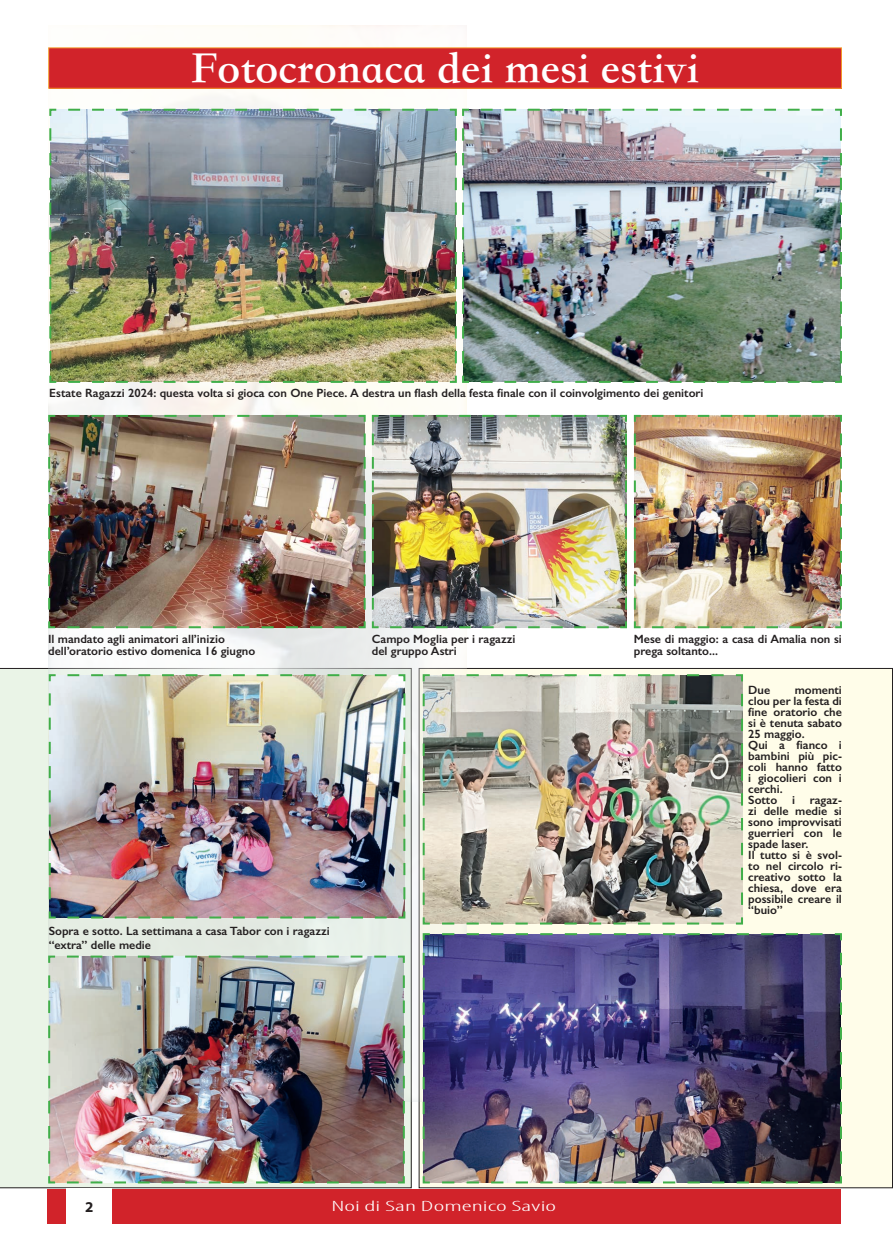
<style>
.page{position:relative;width:893px;height:1248px;background:#fff}
.page>*{position:absolute;margin:0;border:0;box-sizing:border-box;transform-origin:0 0}
.t1{font:46px "ST Songti TC Bold";color:#fff}
.t2{font:300 condensed 15px "Myriad Pro";color:#fff;scale:2 1}
.t3{font:700 15px "Myriad Pro";color:#231f20}
.garamond{font:600 12px/11px "Gill Sans";color:#231f20;text-align:justify}
</style>
<div class="page">
<div style="left:0;top:668px;width:412px;height:520px;background:#eaf4e7"></div>
<div style="left:419px;top:668px;width:473px;height:519px;background:#fffde9"></div>
<div style="left:48px;top:25px;width:419px;height:1076px;background:#fff;opacity:.75"></div>
<img style="left:48px;top:108px;width:410px;height:276px">
<svg style="left:455px;top:122px;width:6px;height:247px"></svg>
<img style="left:461px;top:108px;width:381px;height:276px">
<img style="left:371px;top:414px;width:256px;height:215px">
<div style="left:47px;top:1189px;width:794px;height:34px;background:#d1232a"></div>
<div style="left:67px;top:1188px;width:45px;height:35px;background:#fff"></div>
<div style="left:49px;top:48px;width:792px;height:40px;background:#d1232a"></div>
<div style="left:48px;top:47px;width:794px;height:42px;border:1px solid #f29a2c"></div>
<img style="left:48px;top:414px;width:319px;height:215px">
<img style="left:48px;top:673px;width:358px;height:246px">
<img style="left:47px;top:954px;width:359px;height:230px">
<img style="left:633px;top:414px;width:209px;height:215px">
<img style="left:422px;top:673px;width:321px;height:252px">
<img style="left:422px;top:932px;width:420px;height:252px">
<p class="t1" style="left:191px;top:42px;width:509px">Fotocronaca dei mesi estivi</p>
<p class="garamond" style="left:49px;top:387px;width:656px">Estate Ragazzi 2024: questa volta si gioca con One Piece. A destra un flash della festa finale con il coinvolgimento dei genitori</p>
<p class="garamond" style="left:48px;top:633px;width:178px">Il mandato agli animatori all’inizio</p>
<p class="garamond" style="left:48px;top:645px;width:209px">dell’oratorio estivo domenica 16 giugno</p>
<p class="garamond" style="left:372px;top:633px;width:145px">Campo Moglia per i ragazzi</p>
<p class="garamond" style="left:372px;top:645px;width:87px">del gruppo Astri</p>
<p class="garamond" style="left:49px;top:925px;width:283px">Sopra e sotto. La settimana a casa Tabor con i ragazzi</p>
<p class="garamond" style="left:49px;top:939px;width:104px">“extra” delle medie</p>
<p class="garamond" style="left:634px;top:632px;width:210px;line-height:12px">Mese di maggio: a casa di Amalia non si prega soltanto...</p>
<p class="garamond" style="left:748px;top:684px;width:23px">Due</p>
<p class="garamond" style="left:748px;top:684px;width:95px;text-indent:46px">momenti clou per la festa di fine oratorio che si è tenuta sabato 25 maggio.</p>
<p class="garamond" style="left:748px;top:739px;width:95px">Qui a fianco i bambini più pic&shy;coli hanno fatto i giocolieri con i cerchi.</p>
<p class="garamond" style="left:748px;top:794px;width:95px">Sotto i ragaz&shy;zi delle medie si sono improvvisati guerrieri con le spade laser.</p>
<p class="garamond" style="left:748px;top:849px;width:95px">Il tutto si è svol&shy;to nel circolo ri&shy;creativo sotto la chiesa, dove era possibile creare il “buio”</p>
<p class="t3" style="left:85px;top:1196px;width:10px">2</p>
<p class="t2" style="left:331px;top:1197px;width:114px">Noi di San Domenico Savio</p>
</div>
